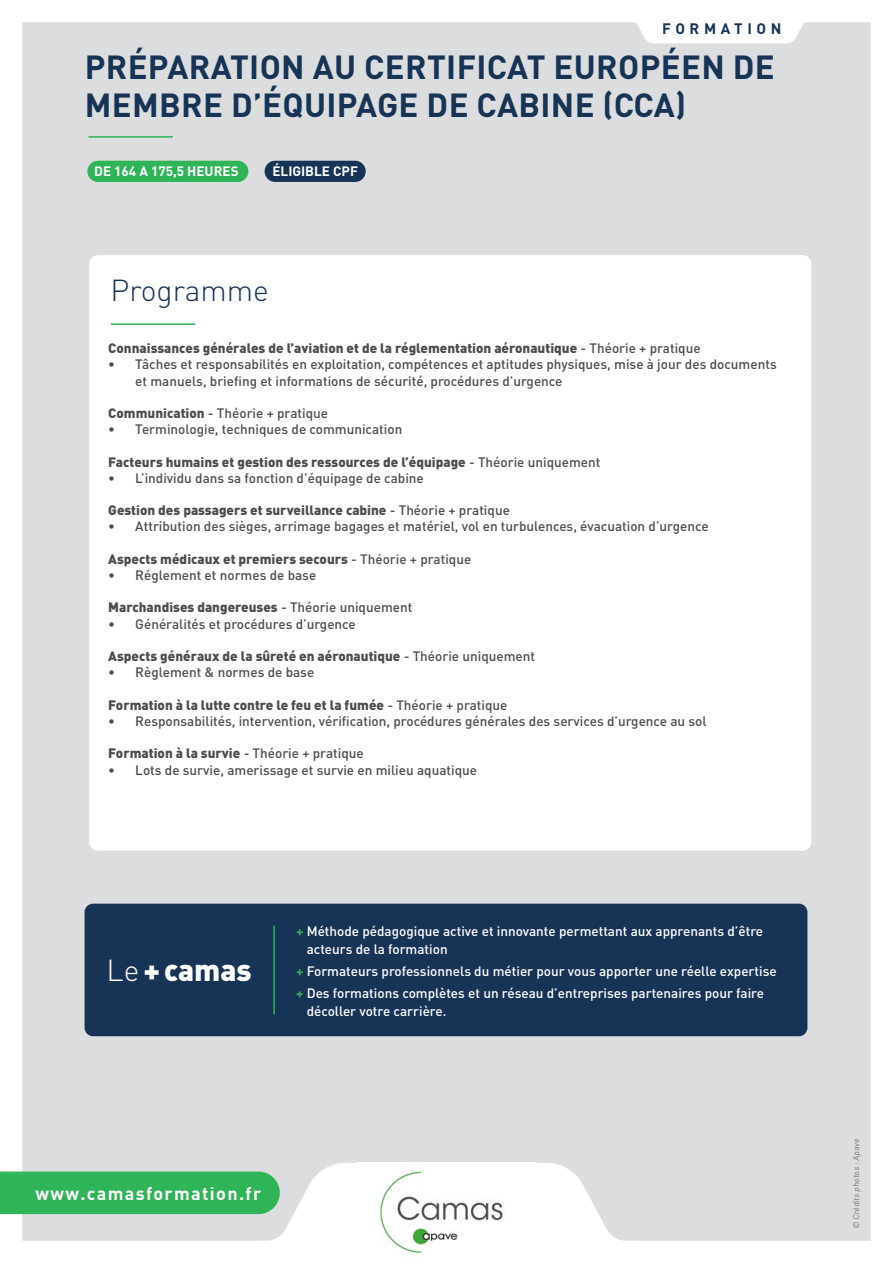
<style>
.page{position:relative;width:893px;height:1263px;background:#fff}
.page>*{position:absolute;margin:0;border:0;box-sizing:border-box;transform-origin:0 0}
.t1{font:700 33px/37.5px "DIN Pro";letter-spacing:.01em;color:#173355}
.t2{font:300 30px "DIN Pro";color:#173355}
.t3{font:900 30px "DIN Pro";color:#fff}
.t4{font:700 18px "DIN Pro";letter-spacing:.075em;color:#fff}
.t5{font:700 15px "DIN Pro";letter-spacing:.31em;color:#173355}
.t6{font:500 13.5px/16.2px "DIN Pro";color:#4d4d4f}
.t7{font:900 13.5px "DIN Pro";color:#4d4d4f}
.t8{font:500 13.5px/18px "DIN Pro";color:#fff}
.t9{font:700 13.5px "DIN Pro";color:#fff}
.t10{font:8.25px "DIN Pro";color:#58595b}
.s1{font-weight:500}
.s2{font-weight:900}
.s3{font-weight:300}
.s4{font-weight:700;color:#2fb457}
</style>
<div class="page">
<div style="left:22px;top:22px;width:849px;height:1219px;background:#dcddde"></div>
<hr style="left:89px;top:136px;width:83px;height:2px;background:#2fb457">
<svg style="left:629px;top:22px;width:182px;height:21px"></svg>
<svg style="left:0;top:1163px;width:639px;height:78px"></svg>
<img style="left:357px;top:1163px;width:179px;height:91px">
<div style="left:87px;top:161px;width:161px;height:21px;background:#2fb457;border-radius:11px"></div>
<div style="left:265px;top:161px;width:101px;height:21px;background:#173355;border-radius:11px"></div>
<div style="left:89px;top:255px;width:722px;height:596px;background:#fff;border-radius:9px"></div>
<hr style="left:111px;top:323px;width:84px;height:2px;background:#2fb457">
<div style="left:85px;top:904px;width:722px;height:132px;background:#173355;border-radius:9px"></div>
<hr style="left:273px;top:926px;width:2px;height:88px;background:#2fb457">
<p class="t5" style="left:662px;top:18px;width:121px">FORMATION</p>
<h1 class="t1" style="left:85px;top:47px;width:692px">PRÉPARATION AU CERTIFICAT EUROPÉEN DE<br>MEMBRE D’ÉQUIPAGE DE CABINE (CCA)</h1>
<p class="t9" style="left:94px;top:162px;width:146px">DE 164 A 175,5 HEURES</p>
<p class="t9" style="left:272px;top:162px;width:87px">ÉLIGIBLE CPF</p>
<h2 class="t2" style="left:110px;top:267px;width:160px">Programme</h2>
<p class="t7" style="left:108px;top:339px;width:594px">Connaissances générales de l’aviation et de la réglementation aéronautique <span class="s1">- Théorie + pratique</span></p>
<p class="t6" style="left:135px;top:356px;width:643px;text-indent:-27px">• Tâches et responsabilités en exploitation, compétences et aptitudes physiques, mise à jour des documents et manuels, briefing et informations de sécurité, procédures d’urgence</p>
<p class="t6" style="left:108px;top:404px;width:221px"><span class="s2">Communication</span> - Théorie + pratique</p>
<p class="t6" style="left:108px;top:421px;width:296px">• Terminologie, techniques de communication</p>
<p class="t7" style="left:108px;top:453px;width:494px">Facteurs humains et gestion des ressources de l’équipage <span class="s1">- Théorie uniquement</span></p>
<p class="t6" style="left:108px;top:469px;width:317px">• L’individu dans sa fonction d’équipage de cabine</p>
<p class="t7" style="left:108px;top:501px;width:403px">Gestion des passagers et surveillance cabine <span class="s1">- Théorie + pratique</span></p>
<p class="t6" style="left:108px;top:518px;width:602px">• Attribution des sièges, arrimage bagages et matériel, vol en turbulences, évacuation d’urgence</p>
<p class="t7" style="left:108px;top:550px;width:365px">Aspects médicaux et premiers secours <span class="s1">- Théorie + pratique</span></p>
<p class="t6" style="left:108px;top:566px;width:209px">• Réglement et normes de base</p>
<p class="t7" style="left:108px;top:598px;width:306px">Marchandises dangereuses <span class="s1">- Théorie uniquement</span></p>
<p class="t6" style="left:108px;top:615px;width:249px">• Généralités et procédures d’urgence</p>
<p class="t7" style="left:108px;top:647px;width:428px">Aspects généraux de la sûreté en aéronautique <span class="s1">- Théorie uniquement</span></p>
<p class="t6" style="left:108px;top:664px;width:207px">• Règlement &amp; normes de base</p>
<p class="t7" style="left:108px;top:696px;width:401px">Formation à la lutte contre le feu et la fumée <span class="s1">- Théorie + pratique</span></p>
<p class="t6" style="left:108px;top:712px;width:600px">• Responsabilités, intervention, vérification, procédures générales des services d’urgence au sol</p>
<p class="t7" style="left:108px;top:744px;width:257px">Formation à la survie <span class="s1">- Théorie + pratique</span></p>
<p class="t6" style="left:108px;top:761px;width:370px">• Lots de survie, amerissage et survie en milieu aquatique</p>
<h2 class="t3" style="left:107px;top:950px;width:147px"><span class="s3">Le</span> + camas</h2>
<p class="t8" style="left:307px;top:921px;width:458px;text-indent:-11px"><span class="s4">+</span> Méthode pédagogique active et innovante permettant aux apprenants d’être acteurs de la formation</p>
<p class="t8" style="left:296px;top:959px;width:482px;line-height:22.2px"><span class="s4">+</span> Formateurs professionnels du métier pour vous apporter une réelle expertise <span class="s4">+</span> Des formations complètes et un réseau d’entreprises partenaires pour faire</p>
<p class="t8" style="left:307px;top:1001px;width:141px">décoller votre carrière.</p>
<h3 class="t4" style="left:35px;top:1181px;width:227px">www.camasformation.fr</h3>
<p class="t10" style="left:850px;top:1229px;width:94px;rotate:-90deg">© Crédits photos : Apave</p>
</div>
